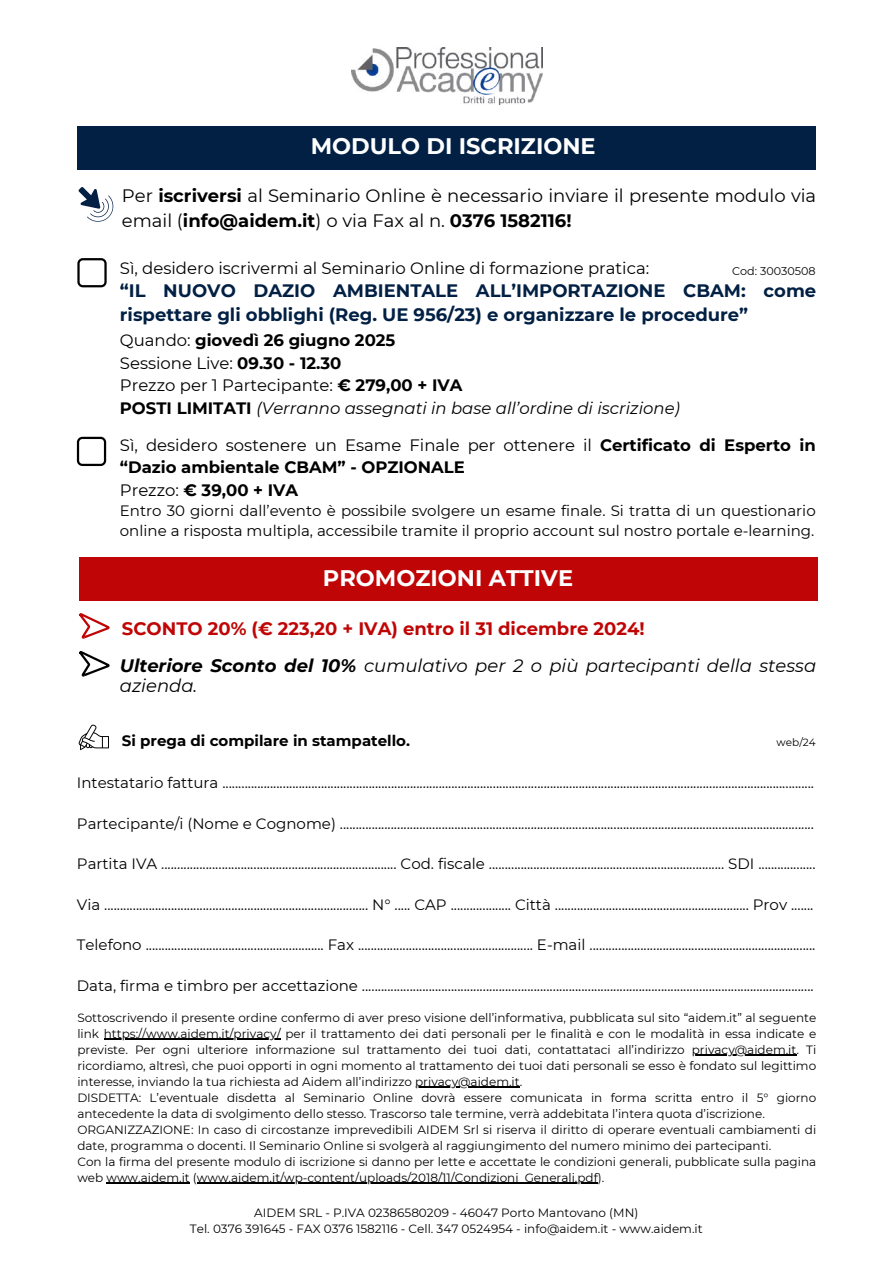
<style>
.page{position:relative;width:894px;height:1264px;background:#fff}
.page>*{position:absolute;margin:0;border:0;box-sizing:border-box;transform-origin:0 0}
.t1{font:700 22.5px "Montserrat";color:#fff}
.t2{font:18px/24.8px "Montserrat";color:#000}
.t3{font:700 18px/24.8px "Montserrat";color:#022044}
.t4{font:italic 18px/20.2px "Montserrat";color:#000}
.t5{font:700 18px "Montserrat";color:#bf0505}
.t6{font:700 16.5px/22.5px "Montserrat";color:#000}
.t7{font:16.5px "Montserrat";color:#000}
.t8{font:15px/20.2px "Montserrat";color:#000}
.t9{font:700 15px "Montserrat";color:#000}
.t10{font:12px/16px "Montserrat";color:#000}
.t11{font:11.1px "Montserrat";color:#000}
.t12{font:10.5px "Montserrat";color:#000}
.s1{font-weight:700}
.s2{font-weight:400}
.s3{font-weight:400;font-style:italic}
</style>
<div class="page">
<svg style="left:77px;top:258px;width:30px;height:29px"></svg>
<div style="left:79px;top:557px;width:738px;height:44px;background:#bf0505"></div>
<div style="left:77px;top:126px;width:739px;height:44px;background:#022044"></div>
<svg style="left:79px;top:187px;width:34px;height:35px"></svg>
<svg style="left:79px;top:613px;width:31px;height:26px"></svg>
<svg style="left:79px;top:651px;width:31px;height:26px"></svg>
<svg style="left:79px;top:724px;width:30px;height:26px"></svg>
<hr style="left:104px;top:1038px;width:177px;height:1px;background:#000">
<hr style="left:691px;top:1054px;width:105px;height:1px;background:#000">
<hr style="left:415px;top:1086px;width:104px;height:1px;background:#000">
<hr style="left:106px;top:1182px;width:84px;height:1px;background:#000">
<hr style="left:197px;top:1182px;width:400px;height:1px;background:#000">
<svg style="left:77px;top:437px;width:29px;height:29px"></svg>
<img style="left:351px;top:47px;width:191px;height:58px">
<h1 class="t1" style="left:310px;top:132px;width:286px">MODULO DI ISCRIZIONE</h1>
<p class="t2" style="left:122px;top:183px;width:695px">Per <span class="s1">iscriversi</span> al Seminario Online è necessario inviare il presente modulo via email (<span class="s1">info@aidem.it</span>) o via Fax al n. <span class="s1">0376 1582116!</span></p>
<p class="t7" style="left:120px;top:258px;width:530px">Sì, desidero iscrivermi al Seminario Online di formazione pratica:</p>
<p class="t3" style="left:120px;top:278px;width:697px">“IL NUOVO DAZIO AMBIENTALE ALL’IMPORTAZIONE CBAM: come rispettare gli obblighi (Reg. UE 956/23) e organizzare le procedure”</p>
<p class="t6" style="left:120px;top:329px;width:561px"><span class="s2">Quando:</span> giovedì 26 giugno 2025<br><span class="s2">Sessione Live:</span> 09.30 - 12.30<br><span class="s2">Prezzo per 1 Partecipante:</span> € 279,00 + IVA<br>POSTI LIMITATI <span class="s3">(Verranno assegnati in base all’ordine di iscrizione)</span></p>
<p class="t11" style="left:732px;top:264px;width:85px">Cod: 30030508</p>
<p class="t6" style="left:120px;top:434px;width:697px"><span class="s2">Sì, desidero sostenere un Esame Finale per ottenere il</span> Certificato di Esperto in “Dazio ambientale CBAM” - OPZIONALE<br><span class="s2">Prezzo:</span> € 39,00 + IVA</p>
<p class="t8" style="left:120px;top:500px;width:697px">Entro 30 giorni dall’evento è possibile svolgere un esame finale. Si tratta di un questionario online a risposta multipla, accessibile tramite il proprio account sul nostro portale e-learning.</p>
<h1 class="t1" style="left:323px;top:564px;width:251px">PROMOZIONI ATTIVE</h1>
<p class="t5" style="left:122px;top:617px;width:524px">SCONTO 20% (€ 223,20 + IVA) entro il 31 dicembre 2024!</p>
<p class="t4" style="left:120px;top:655px;width:697px"><span class="s1">Ulteriore Sconto del 10%</span> cumulativo per 2 o più partecipanti della stessa azienda.</p>
<p class="t9" style="left:122px;top:731px;width:289px">Si prega di compilare in stampatello.</p>
<p class="t12" style="left:776px;top:735px;width:41px">web/24</p>
<p class="t8" style="left:77px;top:772px;width:738px">Intestatario fattura ..........................................................................................................................................................................................</p>
<p class="t8" style="left:77px;top:813px;width:738px">Partecipante/i (Nome e Cognome) .....................................................................................................................................................</p>
<p class="t8" style="left:77px;top:853px;width:740px">Partita IVA .......................................................................... Cod. fiscale .......................................................................... SDI ..................</p>
<p class="t8" style="left:77px;top:894px;width:737px">Via ................................................................................... N° ..... CAP ................... Città ............................................................. Prov .......</p>
<p class="t8" style="left:77px;top:934px;width:739px">Telefono ........................................................ Fax ....................................................... E-mail .......................................................................</p>
<p class="t8" style="left:77px;top:975px;width:738px">Data, firma e timbro per accettazione ..............................................................................................................................................</p>
<p class="t10" style="left:77px;top:1009px;width:740px">Sottoscrivendo il presente ordine confermo di aver preso visione dell’informativa, pubblicata sul sito “aidem.it” al seguente link https://www.aidem.it/privacy/ per il trattamento dei dati personali per le finalità e con le modalità in essa indicate e previste. Per ogni ulteriore informazione sul trattamento dei tuoi dati, contattataci all’indirizzo privacy@aidem.it. Ti ricordiamo, altresì, che puoi opporti in ogni momento al trattamento dei tuoi dati personali se esso è fondato sul legittimo interesse, inviando la tua richiesta ad Aidem all’indirizzo privacy@aidem.it.<br>DISDETTA: L’eventuale disdetta al Seminario Online dovrà essere comunicata in forma scritta entro il 5° giorno antecedente la data di svolgimento dello stesso. Trascorso tale termine, verrà addebitata l’intera quota d’iscrizione.<br>ORGANIZZAZIONE: In caso di circostanze imprevedibili AIDEM Srl si riserva il diritto di operare eventuali cambiamenti di date, programma o docenti. Il Seminario Online si svolgerà al raggiungimento del numero minimo dei partecipanti.<br>Con la firma del presente modulo di iscrizione si danno per lette e accettate le condizioni generali, pubblicate sulla pagina web www.aidem.it (www.aidem.it/wp-content/uploads/2018/11/Condizioni_Generali.pdf).</p>
<p class="t10" style="left:190px;top:1204px;width:514px;text-align:center">AIDEM SRL - P.IVA 02386580209 - 46047 Porto Mantovano (MN)<br>Tel. 0376 391645 - FAX 0376 1582116 - Cell. 347 0524954 - info@aidem.it - www.aidem.it</p>
</div>
